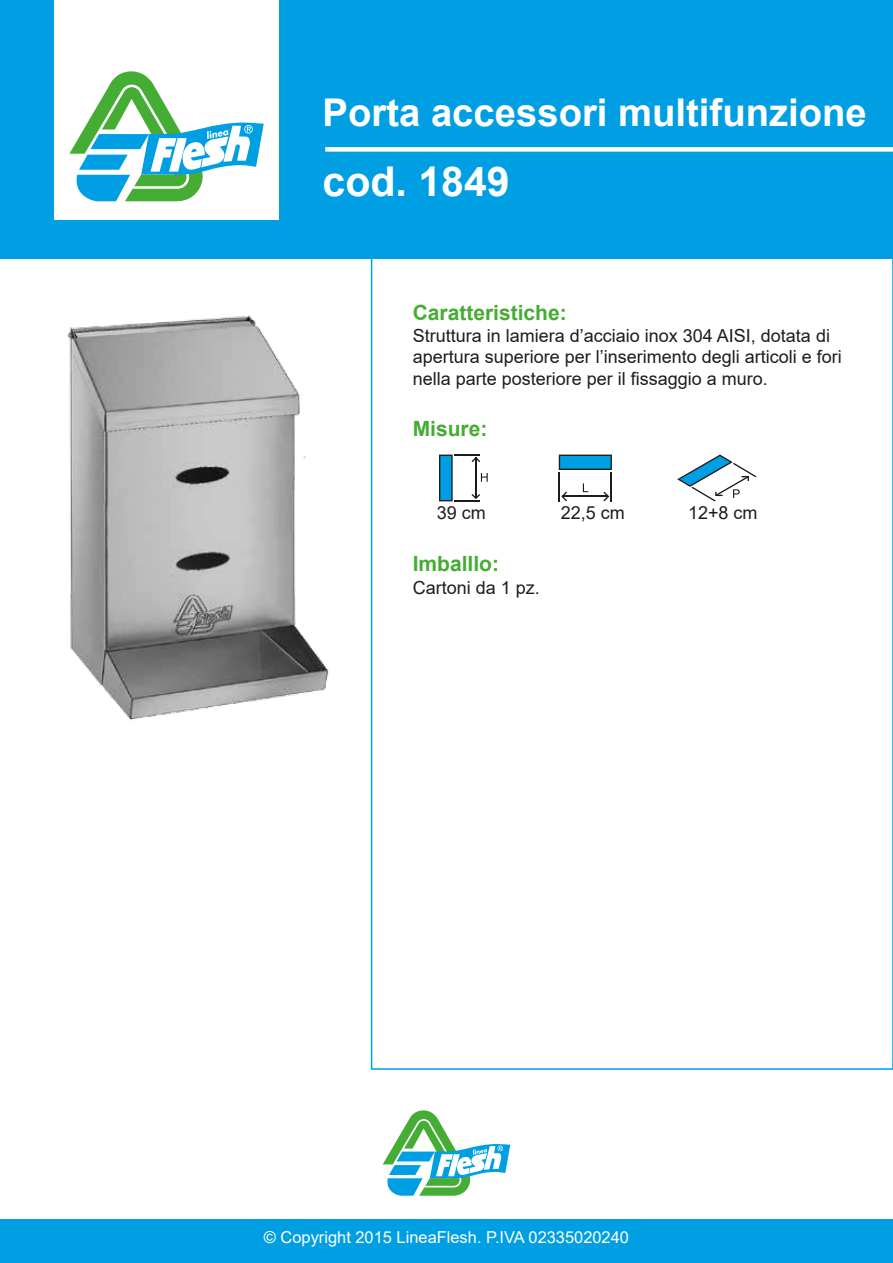
<style>
.page{position:relative;width:893px;height:1263px;background:#fff}
.page>*{position:absolute;margin:0;border:0;box-sizing:border-box;transform-origin:0 0}
.t1{font:700 41.1px "Arial";color:#fff}
.t2{font:700 38.25px "Arial";color:#fff}
.t3{font:700 21px "Arial";color:#45ac34}
.t4{font:18px/21.6px "Arial";color:#1d1d1b}
.t5{font:16.5px "Arial";color:#fff}
</style>
<div class="page">
<div style="left:0;top:0;width:893px;height:258px;background:#009fe3"></div>
<div style="left:0;top:1219px;width:893px;height:44px;background:#009fe3"></div>
<div style="left:55px;top:0;width:224px;height:220px;background:#fff"></div>
<svg style="left:69px;top:71px;width:195px;height:131px"></svg>
<svg style="left:383px;top:1110px;width:127px;height:86px"></svg>
<div style="left:325px;top:147px;width:568px;height:5px;background:#fff"></div>
<svg style="left:439px;top:455px;width:49px;height:46px"></svg>
<svg style="left:559px;top:455px;width:53px;height:46px"></svg>
<svg style="left:677px;top:455px;width:80px;height:46px"></svg>
<img style="left:67px;top:315px;width:262px;height:405px">
<h2 class="t2" style="left:323px;top:85px;width:546px">Porta accessori multifunzione</h2>
<h1 class="t1" style="left:323px;top:153px;width:189px">cod. 1849</h1>
<p class="t3" style="left:413px;top:298px;width:156px">Caratteristiche:</p>
<p class="t4" style="left:413px;top:325px;width:431px">Struttura in lamiera d’acciaio inox 304 AISI, dotata di apertura superiore per l’inserimento degli articoli e fori nella parte posteriore per il fissaggio a muro.</p>
<p class="t3" style="left:413px;top:414px;width:76px">Misure:</p>
<p class="t4" style="left:437px;top:502px;width:51px">39 cm</p>
<p class="t4" style="left:561px;top:502px;width:66px">22,5 cm</p>
<p class="t4" style="left:688px;top:502px;width:71px">12+8 cm</p>
<p class="t3" style="left:413px;top:549px;width:88px">Imballlo:</p>
<p class="t4" style="left:413px;top:577px;width:129px">Cartoni da 1 pz.</p>
<p class="t5" style="left:264px;top:1226px;width:367px">© Copyright 2015 LineaFlesh. P.IVA 02335020240</p>
</div>
